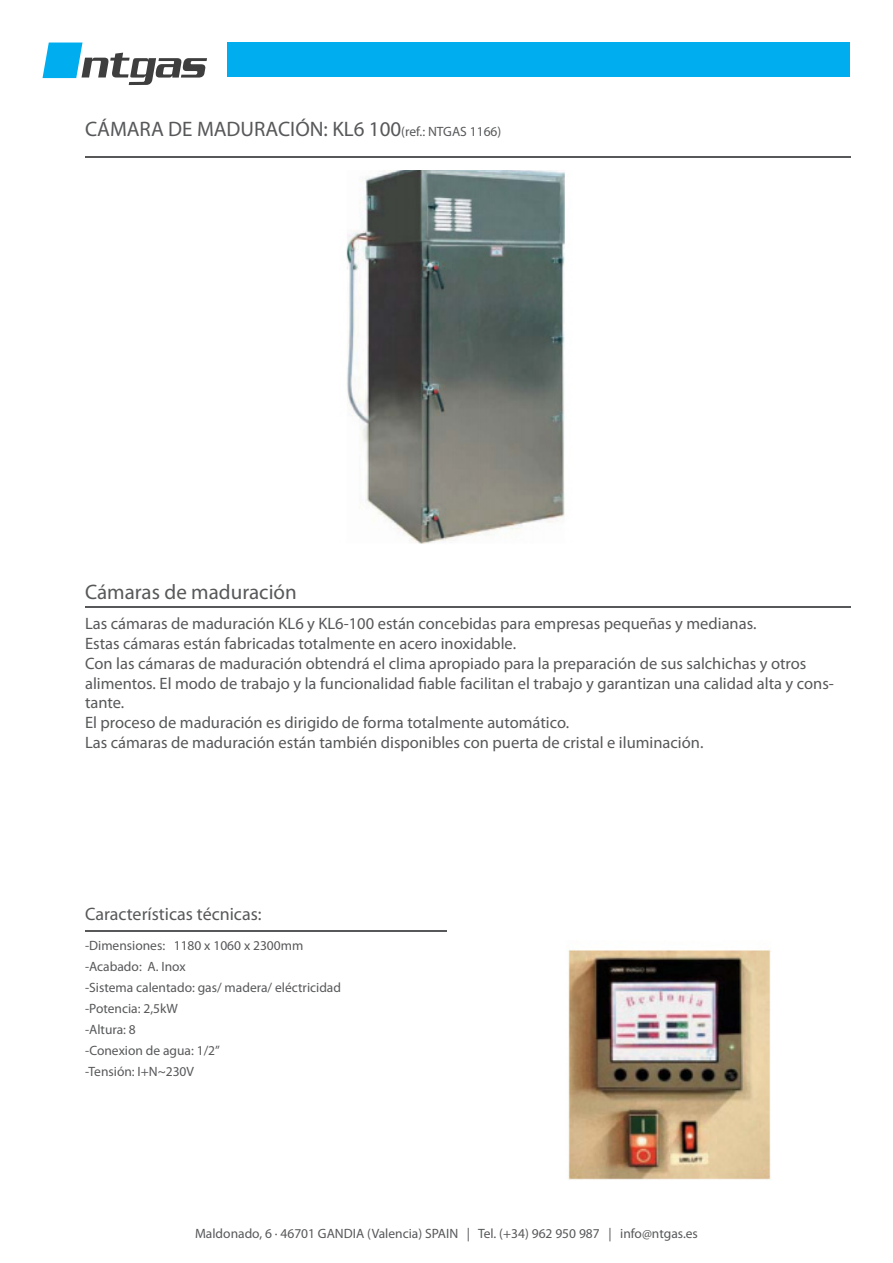
<style>
.page{position:relative;width:893px;height:1263px;background:#fff}
.page>*{position:absolute;margin:0;border:0;box-sizing:border-box;transform-origin:0 0}
.t1{font:21px "Myriad Pro";color:#57585a}
.t2{font:18px "Myriad Pro";color:#57585a}
.t3{font:16.5px/19.8px "Myriad Pro";color:#57585a}
.t4{font:13.5px "Myriad Pro";color:#57585a}
.s1{font-size:13.5px}
</style>
<div class="page">
<div style="left:227px;top:43px;width:623px;height:34px;background:#00aeef"></div>
<svg style="left:43px;top:43px;width:164px;height:42px"></svg>
<hr style="left:85px;top:157px;width:765px;height:1px;background:#57585a">
<hr style="left:85px;top:606px;width:765px;height:1px;background:#57585a">
<hr style="left:85px;top:930px;width:361px;height:1px;background:#57585a">
<img style="left:346px;top:170px;width:219px;height:374px">
<img style="left:567px;top:950px;width:204px;height:230px">
<p class="t1" style="left:85px;top:116px;width:418px">CÁMARA DE MADURACIÓN: KL6 100<span class="s1">(ref.: NTGAS 1166)</span></p>
<p class="t1" style="left:85px;top:579px;width:213px">Cámaras de maduración</p>
<p class="t3" style="left:85px;top:613px;width:673px">Las cámaras de maduración KL6 y KL6-100 están concebidas para empresas pequeñas y medianas.</p>
<p class="t3" style="left:85px;top:633px;width:433px">Estas cámaras están fabricadas totalmente en acero inoxidable.</p>
<p class="t3" style="left:85px;top:653px;width:750px">Con las cámaras de maduración obtendrá el clima apropiado para la preparación de sus salchichas y otros alimentos. El modo de trabajo y la funcionalidad fiable facilitan el trabajo y garantizan una calidad alta y cons&shy;tante.</p>
<p class="t3" style="left:85px;top:712px;width:486px">El proceso de maduración es dirigido de forma totalmente automático.</p>
<p class="t3" style="left:85px;top:732px;width:620px">Las cámaras de maduración están también disponibles con puerta de cristal e iluminación.</p>
<p class="t2" style="left:85px;top:903px;width:178px">Características técnicas:</p>
<p class="t4" style="left:85px;top:937px;width:220px">-Dimensiones: 1180 x 1060 x 2300mm</p>
<p class="t4" style="left:85px;top:958px;width:102px">-Acabado: A. Inox</p>
<p class="t4" style="left:85px;top:979px;width:258px">-Sistema calentado: gas/ madera/ eléctricidad</p>
<p class="t4" style="left:85px;top:1000px;width:94px">-Potencia: 2,5kW</p>
<p class="t4" style="left:85px;top:1021px;width:52px">-Altura: 8</p>
<p class="t4" style="left:85px;top:1042px;width:136px">-Conexion de agua: 1/2”</p>
<p class="t4" style="left:85px;top:1063px;width:111px">-Tensión: I+N~230V</p>
<p class="t4" style="left:195px;top:1225px;width:504px">Maldonado, 6 · 46701 GANDIA (Valencia) SPAIN | Tel. (+34) 962 950 987 | info@ntgas.es</p>
</div>
